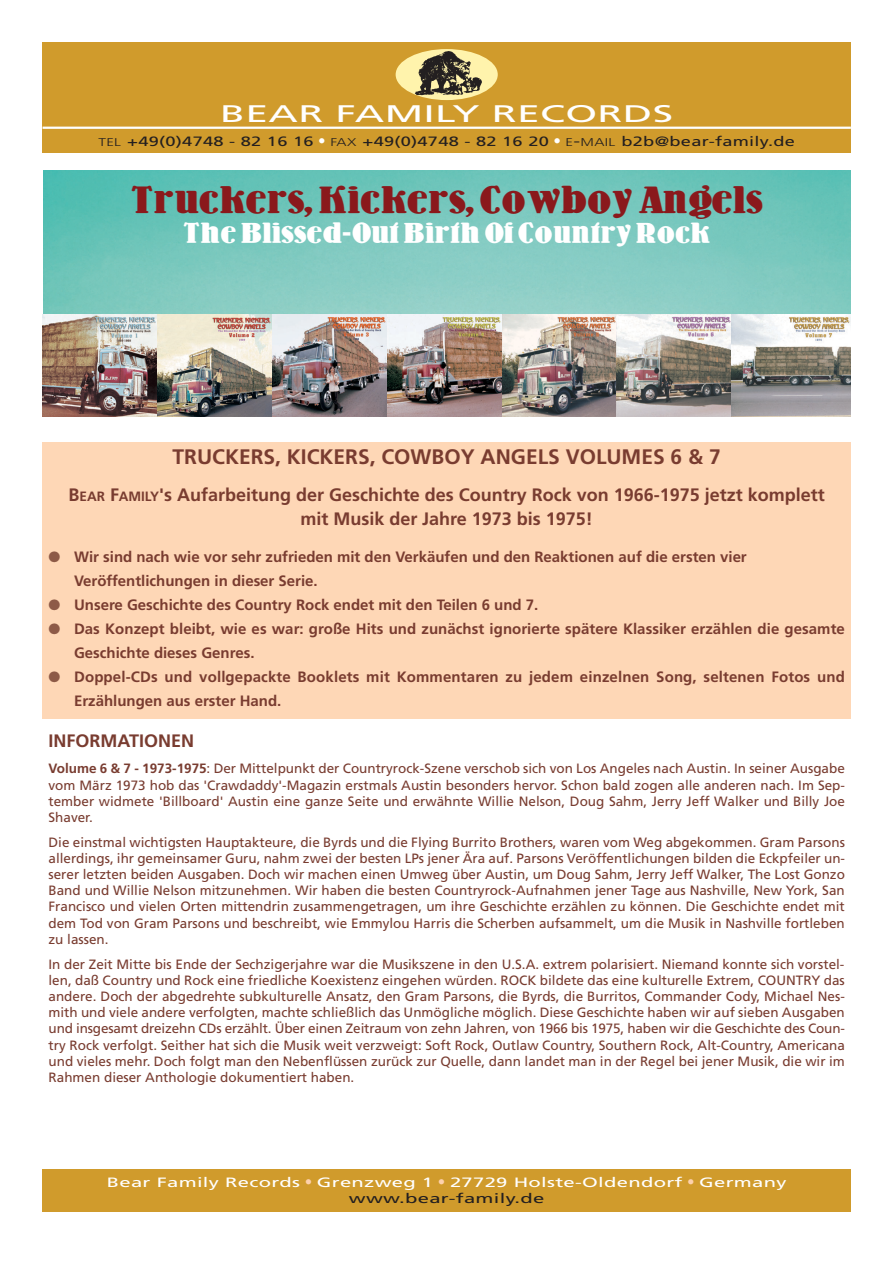
<style>
.page{position:relative;width:893px;height:1263px;background:#fff}
.page>*{position:absolute;margin:0;border:0;box-sizing:border-box;transform-origin:0 0}
.t1{font:900 36px "Wooden Nickel";color:#8a191c}
.t2{font:900 27px "Wooden Nickel";color:#fff}
.t3{font:24px "Frutiger";letter-spacing:.01em;color:#fff;scale:1.7 1}
.t4{font:700 21px "Frutiger";color:#793c30}
.t5{font:700 18px/24px "Frutiger";color:#793c30;text-align:center}
.t6{font:700 15px/24px "Frutiger";color:#793c30}
.t7{font:13.5px/16.2px "Frutiger";color:#793c30;text-align:justify}
.t8{font:13.5px/16.5px "Frutiger";letter-spacing:.015em;color:#fff;text-align:center;scale:1.5 1}
.t9{font:13.5px "Frutiger";letter-spacing:.015em;color:#231f20;scale:1.35 1}
.s1{font-weight:300;font-size:11.25px}
.s2{font-weight:300;font-size:15px;color:#fff}
.s3{font-weight:300;font-size:15px}
.s4{font-size:13.5px}
.s5{color:#8d5a47}
.s6{font-weight:700}
.s7{font-weight:300;font-size:15px;color:#fdd1ad}
.s8{color:#231f20}
</style>
<div class="page">
<div style="left:43px;top:43px;width:807px;height:110px;background:#d09b2c"></div>
<div style="left:43px;top:1169px;width:807px;height:43px;background:#d09b2c"></div>
<div style="left:395px;top:49px;width:102px;height:51px;background:#fff3ac;border-radius:50%"></div>
<img style="left:413px;top:49px;width:69px;height:49px">
<hr style="left:43px;top:127px;width:807px;height:2px;background:#fff">
<div style="left:43px;top:442px;width:807px;height:277px;background:#fed7b6"></div>
<img style="left:44px;top:170px;width:806px;height:145px">
<img style="left:43px;top:315px;width:114px;height:102px">
<img style="left:157px;top:315px;width:115px;height:102px">
<img style="left:272px;top:315px;width:115px;height:102px">
<img style="left:387px;top:315px;width:115px;height:102px">
<img style="left:502px;top:315px;width:115px;height:102px">
<img style="left:617px;top:315px;width:114px;height:102px">
<svg style="left:731px;top:315px;width:119px;height:102px"></svg>
<h3 class="t3" style="left:220px;top:104px;width:268px">BEAR FAMILY RECORDS</h3>
<p class="t9" style="left:98px;top:136px;width:517px"><span class="s1">TEL</span> +49(0)4748 - 82 16 16 <span class="s2">•</span> <span class="s1">FAX</span> +49(0)4748 - 82 16 20 <span class="s2">•</span> <span class="s1">E</span><span class="s3">-</span><span class="s1">MAIL</span> b2b@bear-family.de</p>
<h1 class="t1" style="left:131px;top:186px;width:633px">Truckers, Kickers, Cowboy Angels</h1>
<h2 class="t2" style="left:183px;top:222px;width:528px">The Blissed-Out Birth Of Country Rock</h2>
<h3 class="t4" style="left:173px;top:448px;width:549px">TRUCKERS, KICKERS, COWBOY ANGELS VOLUMES 6 &amp; 7</h3>
<h3 class="t5" style="left:69px;top:483px;width:757px">B<span class="s4">EAR</span> F<span class="s4">AMILY</span>'s Aufarbeitung der Geschichte des Country Rock von 1966-1975 jetzt komplett mit Musik der Jahre 1973 bis 1975!</h3>
<p class="t6" style="left:74px;top:545px;width:674px;text-indent:-26px"><span class="s5">●</span> Wir sind nach wie vor sehr zufrieden mit den Verkäufen und den Reaktionen auf die ersten vier<br>Veröffentlichungen in dieser Serie.</p>
<p class="t6" style="left:49px;top:593px;width:491px"><span class="s5">●</span> Unsere Geschichte des Country Rock endet mit den Teilen 6 und 7.</p>
<p class="t6" style="left:74px;top:617px;width:772px;text-indent:-26px"><span class="s5">●</span> Das Konzept bleibt, wie es war: große Hits und zunächst ignorierte spätere Klassiker erzählen die gesamte<br>Geschichte dieses Genres.</p>
<p class="t6" style="left:74px;top:665px;width:772px;text-indent:-26px"><span class="s5">●</span> Doppel-CDs und vollgepackte Booklets mit Kommentaren zu jedem einzelnen Song, seltenen Fotos und<br>Erzählungen aus erster Hand.</p>
<h3 class="t5" style="left:49px;top:729px;width:147px">INFORMATIONEN</h3>
<p class="t7" style="left:49px;top:762px;width:798px"><span class="s6">Volume 6 &amp; 7 - 1973-1975</span>: Der Mittelpunkt der Countryrock-Szene verschob sich von Los Angeles nach Austin. In seiner Ausgabe vom März 1973 hob das 'Crawdaddy'-Magazin erstmals Austin besonders hervor. Schon bald zogen alle anderen nach. Im Sep&shy;tember widmete 'Billboard' Austin eine ganze Seite und erwähnte Willie Nelson, Doug Sahm, Jerry Jeff Walker und Billy Joe Shaver.</p>
<p class="t7" style="left:49px;top:835px;width:798px">Die einstmal wichtigsten Hauptakteure, die Byrds und die Flying Burrito Brothers, waren vom Weg abgekommen. Gram Parsons allerdings, ihr gemeinsamer Guru, nahm zwei der besten LPs jener Ära auf. Parsons Veröffentlichungen bilden die Eckpfeiler un&shy;serer letzten beiden Ausgaben. Doch wir machen einen Umweg über Austin, um Doug Sahm, Jerry Jeff Walker, The Lost Gonzo Band und Willie Nelson mitzunehmen. Wir haben die besten Countryrock-Aufnahmen jener Tage aus Nashville, New York, San Francisco und vielen Orten mittendrin zusammengetragen, um ihre Geschichte erzählen zu können. Die Geschichte endet mit dem Tod von Gram Parsons und beschreibt, wie Emmylou Harris die Scherben aufsammelt, um die Musik in Nashville fortleben zu lassen.</p>
<p class="t7" style="left:49px;top:957px;width:798px">In der Zeit Mitte bis Ende der Sechzigerjahre war die Musikszene in den U.S.A. extrem polarisiert. Niemand konnte sich vorstel&shy;len, daß Country und Rock eine friedliche Koexistenz eingehen würden. ROCK bildete das eine kulturelle Extrem, COUNTRY das andere. Doch der abgedrehte subkulturelle Ansatz, den Gram Parsons, die Byrds, die Burritos, Commander Cody, Michael Nes&shy;mith und viele andere verfolgten, machte schließlich das Unmögliche möglich. Diese Geschichte haben wir auf sieben Ausgaben und insgesamt dreizehn CDs erzählt. Über einen Zeitraum von zehn Jahren, von 1966 bis 1975, haben wir die Geschichte des Coun&shy;try Rock verfolgt. Seither hat sich die Musik weit verzweigt: Soft Rock, Outlaw Country, Southern Rock, Alt-Country, Americana und vieles mehr. Doch folgt man den Nebenflüssen zurück zur Quelle, dann landet man in der Regel bei jener Musik, die wir im Rahmen dieser Anthologie dokumentiert haben.</p>
<p class="t8" style="left:107px;top:1175px;width:454px">Bear Family Records <span class="s7">•</span> Grenzweg 1 <span class="s7">•</span> 27729 Holste-Oldendorf <span class="s7">•</span> Germany <span class="s8">www.bear-family.de</span></p>
</div>
